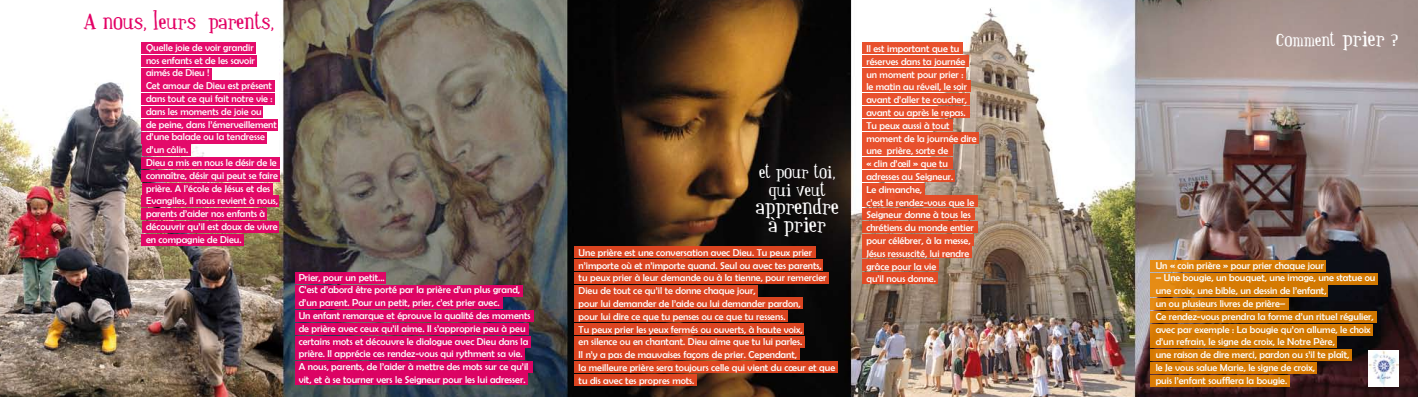
<style>
.page{position:relative;width:1418px;height:397px;background:#fff}
.page>*{position:absolute;margin:0;border:0;box-sizing:border-box;transform-origin:0 0}
.t1{font:22px "Paquita";color:#e30065}
.t2{font:22px/18px "Paquita";color:#fff;text-align:center}
.t3{font:18px/18px "Paquita";color:#fff;text-align:center}
.t4{font:10px/12.8px "Berlin Sans FB";color:#fff}
.s1{font-size:22px}
</style>
<div class="page">
<img style="left:0;top:0;width:1417px;height:397px">
<div style="left:295px;top:285px;width:228px;height:11px;background:#e30065"></div>
<div style="left:295px;top:298px;width:207px;height:11px;background:#e30065"></div>
<div style="left:295px;top:310px;width:239px;height:12px;background:#e30065"></div>
<div style="left:295px;top:323px;width:234px;height:11px;background:#dc0364"></div>
<div style="left:295px;top:336px;width:236px;height:11px;background:#dc0364"></div>
<div style="left:295px;top:349px;width:230px;height:11px;background:#db0364"></div>
<div style="left:295px;top:361px;width:237px;height:12px;background:#db0364"></div>
<div style="left:295px;top:374px;width:232px;height:11px;background:#db0364"></div>
<div style="left:295px;top:272px;width:91px;height:11px;background:#e30065"></div>
<img style="left:1367px;top:350px;width:31px;height:36px">
<svg style="left:1150px;top:260px;width:175px;height:11px;background:#d97e07"></svg>
<svg style="left:1150px;top:273px;width:227px;height:11px;background:#d67c05"></svg>
<svg style="left:1150px;top:286px;width:178px;height:11px;background:#d77c05"></svg>
<div style="left:1150px;top:298px;width:139px;height:12px;background:#d67b04"></div>
<div style="left:1150px;top:311px;width:226px;height:11px;background:#d47902"></div>
<div style="left:1150px;top:324px;width:223px;height:11px;background:#d47902"></div>
<div style="left:1150px;top:349px;width:201px;height:12px;background:#d47902"></div>
<div style="left:1150px;top:337px;width:186px;height:11px;background:#d47a02"></div>
<div style="left:1150px;top:362px;width:167px;height:11px;background:#d77a03"></div>
<div style="left:1150px;top:375px;width:139px;height:11px;background:#d97b04"></div>
<div style="left:141px;top:43px;width:115px;height:11px;background:#e40b6b"></div>
<div style="left:141px;top:55px;width:116px;height:12px;background:#e40b6b"></div>
<div style="left:141px;top:68px;width:71px;height:11px;background:#e40b6b"></div>
<div style="left:141px;top:81px;width:133px;height:11px;background:#e40b6b"></div>
<div style="left:141px;top:94px;width:134px;height:11px;background:#e40b6b"></div>
<div style="left:141px;top:106px;width:122px;height:12px;background:#e40b6b"></div>
<div style="left:141px;top:119px;width:137px;height:11px;background:#e40b6b"></div>
<div style="left:141px;top:132px;width:126px;height:11px;background:#e40b6b"></div>
<div style="left:141px;top:145px;width:49px;height:11px;background:#e30969"></div>
<div style="left:141px;top:157px;width:139px;height:12px;background:#e40b6b"></div>
<div style="left:141px;top:170px;width:139px;height:11px;background:#e30969"></div>
<div style="left:141px;top:183px;width:131px;height:11px;background:#e10866"></div>
<div style="left:141px;top:196px;width:138px;height:11px;background:#e10766"></div>
<div style="left:141px;top:208px;width:125px;height:12px;background:#e10765"></div>
<div style="left:141px;top:221px;width:137px;height:12px;background:#e30065"></div>
<div style="left:141px;top:234px;width:103px;height:11px;background:#e30065"></div>
<div style="left:574px;top:247px;width:241px;height:11px;background:#db4420"></div>
<div style="left:574px;top:259px;width:248px;height:12px;background:#db4420"></div>
<div style="left:574px;top:272px;width:254px;height:11px;background:#db4420"></div>
<div style="left:574px;top:285px;width:183px;height:11px;background:#db4420"></div>
<div style="left:574px;top:298px;width:228px;height:11px;background:#db4420"></div>
<div style="left:574px;top:310px;width:213px;height:12px;background:#db4420"></div>
<div style="left:574px;top:323px;width:229px;height:11px;background:#db4420"></div>
<div style="left:574px;top:336px;width:230px;height:11px;background:#db4420"></div>
<div style="left:574px;top:349px;width:225px;height:11px;background:#db4420"></div>
<div style="left:574px;top:361px;width:263px;height:12px;background:#db4420"></div>
<div style="left:574px;top:374px;width:122px;height:12px;background:#db4420"></div>
<div style="left:862px;top:43px;width:100px;height:11px;background:#e8512d"></div>
<div style="left:862px;top:55px;width:107px;height:12px;background:#e8512d"></div>
<div style="left:862px;top:68px;width:103px;height:11px;background:#e8512d"></div>
<div style="left:862px;top:81px;width:108px;height:11px;background:#e8512d"></div>
<div style="left:862px;top:94px;width:108px;height:11px;background:#e8512d"></div>
<div style="left:862px;top:106px;width:107px;height:12px;background:#e8512d"></div>
<div style="left:862px;top:119px;width:91px;height:11px;background:#e8512d"></div>
<div style="left:862px;top:132px;width:116px;height:11px;background:#e8512d"></div>
<div style="left:862px;top:145px;width:90px;height:11px;background:#e8512d"></div>
<div style="left:862px;top:157px;width:90px;height:12px;background:#e8512d"></div>
<div style="left:862px;top:170px;width:93px;height:11px;background:#e8512d"></div>
<div style="left:862px;top:183px;width:62px;height:11px;background:#e7502c"></div>
<div style="left:862px;top:196px;width:115px;height:11px;background:#e74822"></div>
<div style="left:862px;top:208px;width:112px;height:12px;background:#e74822"></div>
<div style="left:862px;top:221px;width:115px;height:12px;background:#e74822"></div>
<div style="left:862px;top:234px;width:111px;height:11px;background:#e74822"></div>
<div style="left:862px;top:247px;width:110px;height:11px;background:#e74822"></div>
<div style="left:862px;top:259px;width:77px;height:12px;background:#e74822"></div>
<div style="left:862px;top:272px;width:75px;height:11px;background:#e74822"></div>
<h1 class="t1" style="left:84px;top:9px;width:192px">A nous, leurs parents,</h1>
<p class="t4" style="left:146px;top:41px;width:133px">Quelle joie de voir grandir<br>nos enfants et de les savoir aimés de Dieu !<br>Cet amour de Dieu est présent dans tout ce qui fait notre vie : dans les moments de joie ou<br>de peine, dans l’émerveillement d’une balade ou la tendresse d’un câlin.<br>Dieu a mis en nous le désir de le connaître, désir qui peut se faire prière. A l’école de Jésus et des<br>Evangiles, il nous revient à nous, parents d’aider nos enfants à découvrir qu’il est doux de vivre en compagnie de Dieu.</p>
<p class="t4" style="left:299px;top:271px;width:233px">Prier, pour un petit...<br>C’est d’abord être porté par la prière d’un plus grand, d’un parent. Pour un petit, prier, c’est prier avec.<br>Un enfant remarque et éprouve la qualité des moments de prière avec ceux qu’il aime. Il s’approprie peu à peu certains mots et découvre le dialogue avec Dieu dans la prière. Il apprécie ces rendez-vous qui rythment sa vie.<br>A nous, parents, de l’aider à mettre des mots sur ce qu’il vit, et à se tourner vers le Seigneur pour les lui adresser.</p>
<h2 class="t3" style="left:759px;top:163px;width:78px">et pour toi, qui veut</h2>
<h1 class="t2" style="left:755px;top:197px;width:84px">apprendre à prier</h1>
<p class="t4" style="left:578px;top:246px;width:258px">Une prière est une conversation avec Dieu. Tu peux prier n’importe où et n’importe quand. Seul ou avec tes parents,<br>tu peux prier à leur demande ou à la tienne, pour remercier Dieu de tout ce qu’il te donne chaque jour,<br>pour lui demander de l’aide ou lui demander pardon,<br>pour lui dire ce que tu penses ou ce que tu ressens.<br>Tu peux prier les yeux fermés ou ouverts, à haute voix,<br>en silence ou en chantant. Dieu aime que tu lui parles.<br>Il n’y a pas de mauvaises façons de prier. Cependant,<br>la meilleure prière sera toujours celle qui vient du cœur et que tu dis avec tes propres mots.</p>
<p class="t4" style="left:866px;top:42px;width:112px">Il est important que tu réserves dans ta journée un moment pour prier :<br>le matin au réveil, le soir avant d’aller te coucher, avant ou après le repas.<br>Tu peux aussi à tout moment de la journée dire une prière, sorte de<br>« clin d’œil » que tu adresses au Seigneur.<br>Le dimanche,<br>c’est le rendez-vous que le<br>Seigneur donne à tous les chrétiens du monde entier pour célébrer, à la messe,<br>Jésus ressuscité, lui rendre grâce pour la vie<br>qu’il nous donne.</p>
<h2 class="t3" style="left:1276px;top:31px;width:125px">Comment <span class="s1">prier</span> ?</h2>
<p class="t4" style="left:1155px;top:259px;width:170px">Un « coin prière » pour prier chaque jour</p>
<p class="t4" style="left:1155px;top:271px;width:221px">– Une bougie, un bouquet, une image, une statue ou une croix, une bible, un dessin de l’enfant,<br>un ou plusieurs livres de prière–<br>Ce rendez-vous prendra la forme d’un rituel régulier, avec par exemple : La bougie qu’on allume, le choix d’un refrain, le signe de croix, le Notre Père,<br>une raison de dire merci, pardon ou s’il te plaît,<br>le Je vous salue Marie, le signe de croix,<br>puis l’enfant soufflera la bougie.</p>
</div>
